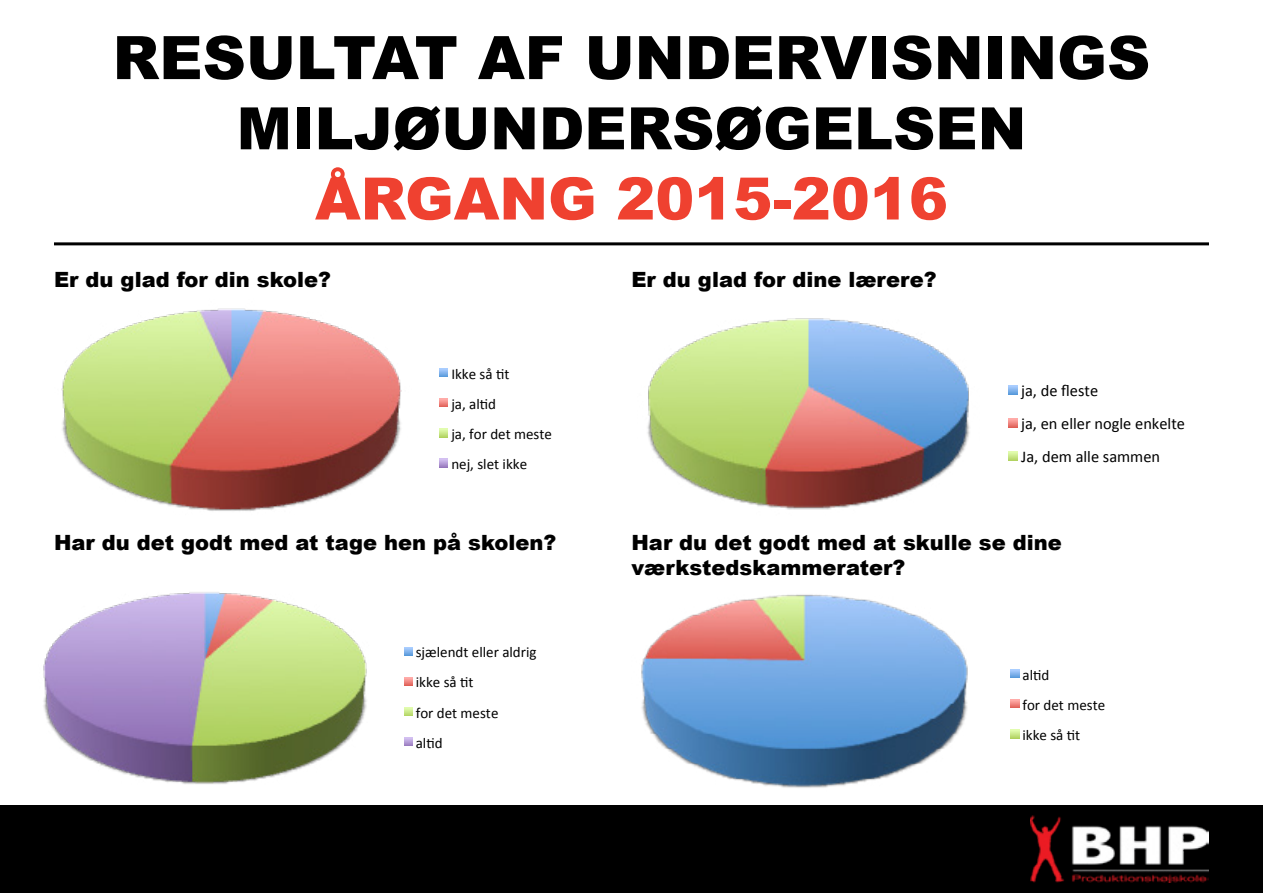
<style>
.page{position:relative;width:1263px;height:893px;background:#fff}
.page>*{position:absolute;margin:0;border:0;box-sizing:border-box;transform-origin:0 0}
.t1{font:900 60px "Arial";color:#000}
.t2{font:900 58.5px "Arial";color:#000}
.t3{font:900 58.5px "Arial";color:#ef4130}
.t4{font:900 21px/25.2px "Arial";color:#000}
.t5{font:16.35px/33px "Calibri";color:#000}
.t6{font:15px/30.2px "Calibri";color:#000}
.t7{font:13.65px "Calibri";color:#000}
</style>
<div class="page">
<hr style="left:54px;top:242px;width:1155px;height:3px;background:#000">
<div style="left:0;top:806px;width:1263px;height:87px;background:#000"></div>
<img style="left:1030px;top:816px;width:179px;height:67px">
<svg style="left:647px;top:318px;width:371px;height:192px"></svg>
<svg style="left:61px;top:308px;width:387px;height:203px"></svg>
<svg style="left:43px;top:592px;width:370px;height:192px"></svg>
<svg style="left:641px;top:594px;width:327px;height:194px"></svg>
<svg style="left:1010px;top:669px;width:10px;height:70px"></svg>
<h1 class="t1" style="left:113px;top:14px;width:1039px">Resultat af undervisnings</h1>
<h2 class="t2" style="left:237px;top:86px;width:791px">miljøundersøgelsen</h2>
<h2 class="t3" style="left:315px;top:156px;width:634px">årgang 2015-2016</h2>
<p class="t4" style="left:54px;top:266px;width:278px">Er du glad for din skole?</p>
<p class="t6" style="left:451px;top:359px;width:102px">Ikke så 't<br>ja, al'd<br>ja, for det meste nej, slet ikke</p>
<p class="t4" style="left:54px;top:529px;width:504px">Har du det godt med at tage hen på skolen?</p>
<p class="t6" style="left:416px;top:637px;width:122px">sjælendt eller aldrig ikke så 0t<br>for det meste<br>al0d</p>
<p class="t4" style="left:631px;top:266px;width:307px">Er du glad for dine lærere?</p>
<p class="t5" style="left:1021px;top:375px;width:165px">ja, de fleste<br>ja, en eller nogle enkelte<br>Ja, dem alle sammen</p>
<p class="t4" style="left:631px;top:529px;width:432px">Har du det godt med at skulle se dine værkstedskammerater?</p>
<p class="t7" style="left:1013px;top:661px;width:26px">al#d</p>
<p class="t6" style="left:1022px;top:660px;width:84px">al#d<br>for det meste ikke så #t</p>
</div>
